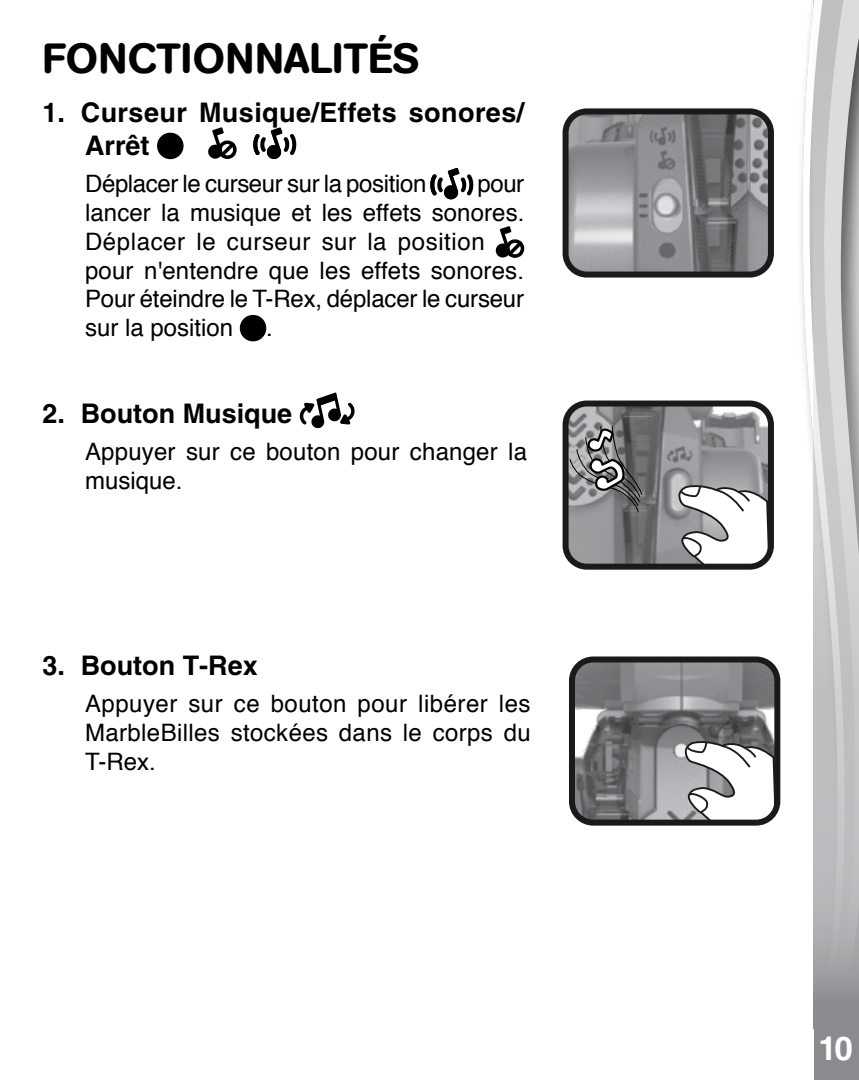
<style>
.page{position:relative;width:859px;height:1080px;background:#fff}
.page>*{position:absolute;margin:0;border:0;box-sizing:border-box;transform-origin:0 0}
.t1{font:500 42px "AG Book Rounded";color:#000}
.t2{font:700 33px "Helvetica";color:#fff}
.t3{font:700 27px/32.7px "Helvetica";letter-spacing:.015em;color:#000}
.t4{font:24px/28.8px "Helvetica";letter-spacing:.01em;color:#000}
.t5{font:24px "Helvetica";letter-spacing:-.015em;color:#000}
</style>
<div class="page">
<svg style="left:802px;top:0;width:12px;height:1029px"></svg>
<svg style="left:814px;top:0;width:45px;height:1080px;background:#bbbdbf"></svg>
<div style="left:157px;top:133px;width:27px;height:26px;background:#000;border-radius:50%"></div>
<svg style="left:208px;top:127px;width:29px;height:32px"></svg>
<svg style="left:253px;top:127px;width:43px;height:32px"></svg>
<svg style="left:430px;top:168px;width:43px;height:32px"></svg>
<svg style="left:495px;top:226px;width:30px;height:32px"></svg>
<div style="left:240px;top:315px;width:26px;height:26px;background:#000;border-radius:50%"></div>
<svg style="left:300px;top:392px;width:55px;height:37px"></svg>
<img style="left:570px;top:115px;width:197px;height:156px">
<div style="left:563px;top:108px;width:211px;height:170px;border:6px solid #000;border-radius:21px"></div>
<img style="left:570px;top:408px;width:197px;height:155px">
<svg style="left:677px;top:484px;width:90px;height:79px"></svg>
<div style="left:563px;top:401px;width:211px;height:169px;border:6px solid #000;border-radius:21px"></div>
<svg style="left:569px;top:426px;width:74px;height:87px;background:#7f8082"></svg>
<img style="left:576px;top:664px;width:197px;height:155px">
<svg style="left:683px;top:740px;width:90px;height:79px"></svg>
<div style="left:569px;top:657px;width:211px;height:169px;border:6px solid #000;border-radius:21px"></div>
<h1 class="t1" style="left:43px;top:33px;width:378px">FONCTIONNALITÉS</h1>
<p class="t3" style="left:85px;top:96px;width:441px;text-indent:-43px">1. Curseur Musique/Effets sonores/<br>Arrêt</p>
<p class="t5" style="left:85px;top:165px;width:343px">Déplacer le curseur sur la position</p>
<p class="t4" style="left:85px;top:170px;width:441px;text-indent:392px">pour lancer la musique et les effets sonores.<br>Déplacer le curseur sur la position pour n'entendre que les effets sonores.<br>Pour éteindre le T-Rex, déplacer le curseur sur la position</p>
<p class="t4" style="left:266px;top:314px;width:8px">.</p>
<p class="t3" style="left:43px;top:397px;width:251px">2. Bouton Musique</p>
<p class="t4" style="left:85px;top:438px;width:444px">Appuyer sur ce bouton pour changer la musique.</p>
<p class="t3" style="left:43px;top:648px;width:217px">3. Bouton T-Rex</p>
<p class="t4" style="left:85px;top:690px;width:447px;text-align:justify">Appuyer sur ce bouton pour libérer les MarbleBilles stockées dans le corps du T-Rex.</p>
<h2 class="t2" style="left:818px;top:1029px;width:36px">10</h2>
</div>
